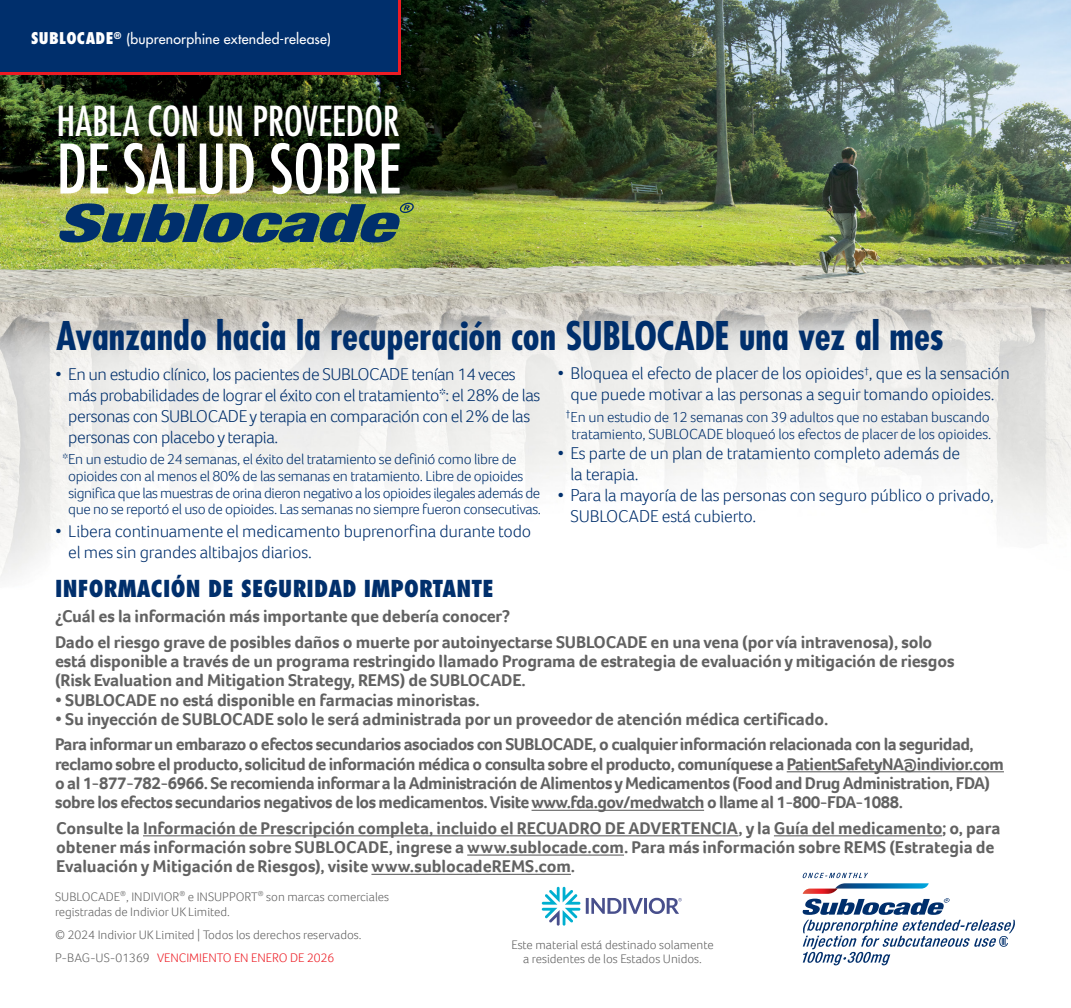
<style>
.page{position:relative;width:1071px;height:1008px;background:#fff}
.page>*{position:absolute;margin:0;border:0;box-sizing:border-box;transform-origin:0 0}
.t1{font:condensed 66.33px "Futura Std";letter-spacing:-.005em;color:#fff}
.t2{font:condensed 40.25px "Futura Std";letter-spacing:-.01em;color:#fff}
.t3{font:700 condensed 38.5px "Futura Std";color:#002f6c}
.t4{font:800 condensed 22.75px "Futura Std";letter-spacing:.01em;color:#002f6c}
.Paragraph_Style_1{font:700 17.5px/19.2px "Foco";letter-spacing:-.01em;color:#626262}
.Body{font:300 17.5px/21px "Foco";letter-spacing:-.01em;color:#002f6c}
.Paragraph_Style_1-2{font:700 17.5px/19.2px "Foco";letter-spacing:-.03em;color:#626262}
.Body-2{font:300 14.88px/16.6px "Foco";letter-spacing:-.02em;color:#002f6c}
.generic_headline{font:500 14px "Futura Std";letter-spacing:.015em;color:#fff}
.t5{font:300 12.6px/15.2px "Foco";color:#626262}
.t6{font:300 12.6px "Foco";color:#ed1c24}
.s1{font-weight:800;font-stretch:condensed;font-size:15.75px}
.s2{color:#626262}
</style>
<div class="page">
<img style="left:0;top:0;width:1071px;height:910px">
<div style="left:0;top:0;width:400px;height:74px;background:#ed1c24"></div>
<div style="left:0;top:0;width:398px;height:72px;background:#002f6c"></div>
<svg style="left:802px;top:873px;width:213px;height:92px"></svg>
<svg style="left:59px;top:203px;width:355px;height:40px;background:#4c7159"></svg>
<svg style="left:542px;top:887px;width:140px;height:39px"></svg>
<hr style="left:787px;top:771px;width:217px;height:1px;background:#626262">
<hr style="left:532px;top:810px;width:172px;height:1px;background:#626262">
<hr style="left:143px;top:835px;width:596px;height:1px;background:#626262">
<hr style="left:774px;top:835px;width:168px;height:1px;background:#626262">
<hr style="left:467px;top:855px;width:157px;height:1px;background:#626262">
<hr style="left:371px;top:874px;width:200px;height:1px;background:#626262">
<p class="generic_headline" style="left:31px;top:30px;width:301px"><span class="s1">SUBLOCADE</span><sup>®</sup> (buprenorphine extended-release)</p>
<p class="t2" style="left:56px;top:97px;width:345px">HABLA CON UN PROVEEDOR</p>
<p class="t1" style="left:56px;top:129px;width:346px">DE SALUD SOBRE</p>
<h2 class="t3" style="left:56px;top:312px;width:889px">Avanzando hacia la recuperación con SUBLOCADE una vez al mes</h2>
<p class="Body" style="left:68px;top:363px;width:474px;text-indent:-13px">• En un estudio clínico, los pacientes de SUBLOCADE tenían 14 veces más probabilidades de lograr el éxito con el tratamiento*: el 28% de las personas con SUBLOCADE y terapia en comparación con el 2% de las personas con placebo y terapia.</p>
<p class="Body-2" style="left:68px;top:451px;width:475px;text-indent:-5px">*En un estudio de 24 semanas, el éxito del tratamiento se definió como libre de opioides con al menos el 80% de las semanas en tratamiento. Libre de opioides significa que las muestras de orina dieron negativo a los opioides ilegales además de que no se reportó el uso de opioides. Las semanas no siempre fueron consecutivas.</p>
<p class="Body" style="left:557px;top:363px;width:454px;text-align:center">• Bloquea el efecto de placer de los opioides<sup>†</sup>, que es la sensación que puede motivar a las personas a seguir tomando opioides.</p>
<p class="Body-2" style="left:566px;top:409px;width:427px;text-align:center"><sup>†</sup>En un estudio de 12 semanas con 39 adultos que no estaban buscando tratamiento, SUBLOCADE bloqueó los efectos de placer de los opioides.</p>
<p class="Body" style="left:570px;top:443px;width:391px;text-indent:-13px">• Es parte de un plan de tratamiento completo además de la terapia.</p>
<p class="Body" style="left:570px;top:485px;width:425px;text-indent:-13px">• Para la mayoría de las personas con seguro público o privado,<br>SUBLOCADE está cubierto.</p>
<p class="Body" style="left:68px;top:521px;width:465px;text-indent:-13px">• Libera continuamente el medicamento buprenorfina durante todo el mes sin grandes altibajos diarios.</p>
<p class="t4" style="left:55px;top:574px;width:440px">INFORMACIÓN DE SEGURIDAD IMPORTANTE</p>
<p class="Paragraph_Style_1" style="left:55px;top:607px;width:457px">¿Cuál es la información más importante que debería conocer?</p>
<p class="Paragraph_Style_1" style="left:55px;top:632px;width:901px">Dado el riesgo grave de posibles daños o muerte por autoinyectarse SUBLOCADE en una vena (por vía intravenosa), solo está disponible a través de un programa restringido llamado Programa de estrategia de evaluación y mitigación de riesgos (Risk Evaluation and Mitigation Strategy, REMS) de SUBLOCADE.</p>
<p class="Paragraph_Style_1" style="left:55px;top:690px;width:426px">• SUBLOCADE no está disponible en farmacias minoristas.</p>
<p class="Paragraph_Style_1" style="left:55px;top:709px;width:775px">• Su inyección de SUBLOCADE solo le será administrada por un proveedor de atención médica certificado.</p>
<p class="Paragraph_Style_1-2" style="left:55px;top:735px;width:950px">Para informar un embarazo o efectos secundarios asociados con SUBLOCADE, o cualquier información relacionada con la seguridad, reclamo sobre el producto, solicitud de información médica o consulta sobre el producto, comuníquese a PatientSafetyNA@indivior.com o al 1-877-782-6966. Se recomienda informar a la Administración de Alimentos y Medicamentos (Food and Drug Administration, FDA) sobre los efectos secundarios negativos de los medicamentos. Visite www.fda.gov/medwatch o llame al 1-800-FDA-1088.</p>
<p class="Paragraph_Style_1" style="left:56px;top:818px;width:946px">Consulte la Información de Prescripción completa, incluido el RECUADRO DE ADVERTENCIA, y la Guía del medicamento; o, para obtener más información sobre SUBLOCADE, ingrese a www.sublocade.com. Para más información sobre REMS (Estrategia de<br>Evaluación y Mitigación de Riesgos), visite www.sublocadeREMS.com.</p>
<p class="t5" style="left:55px;top:889px;width:335px">SUBLOCADE<sup>®</sup>, INDIVIOR<sup>®</sup> e INSUPPORT<sup>®</sup> son marcas comerciales registradas de Indivior UK Limited.</p>
<p class="t5" style="left:55px;top:927px;width:308px">© 2024 Indivior UK Limited | Todos los derechos reservados.</p>
<p class="t6" style="left:55px;top:950px;width:281px"><span class="s2">P-BAG-US-01369</span> VENCIMIENTO EN ENERO DE 2026</p>
<p class="t5" style="left:511px;top:938px;width:204px;line-height:14px;text-align:center">Este material está destinado solamente a residentes de los Estados Unidos.</p>
</div>
